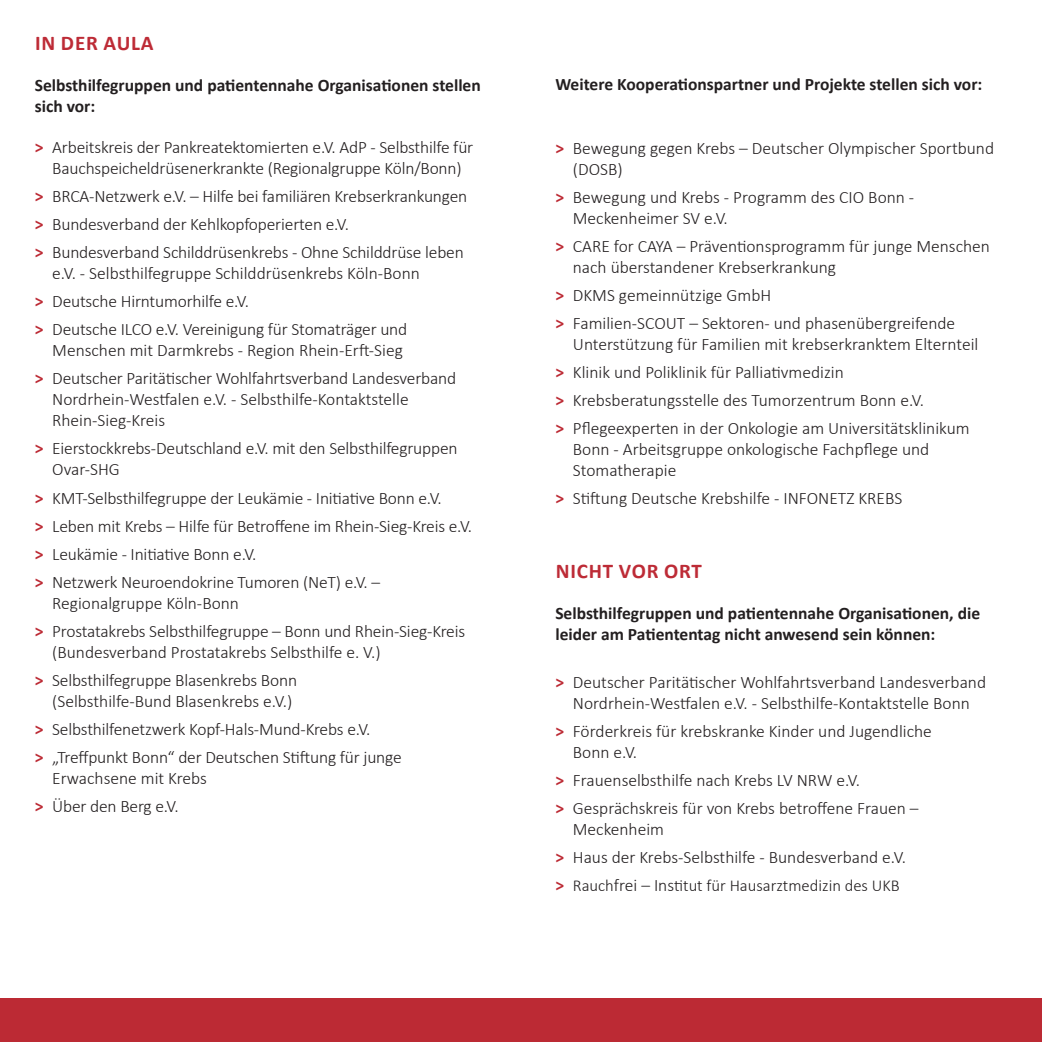
<style>
.page{position:relative;width:1042px;height:1042px;background:#fff}
.page>*{position:absolute;margin:0;border:0;box-sizing:border-box;transform-origin:0 0}
.t1{font:700 21px "Calibri";letter-spacing:.04em;color:#bd2b36}
.t2{font:300 17.5px/28px "Calibri";letter-spacing:-.01em;color:#231f20}
.t3{font:700 17.5px/21px "Calibri";color:#231f20}
.t4{font:300 16.62px "Calibri";color:#231f20}
.s1{font-weight:700;color:#bc2a34}
.s2{font-weight:700;font-size:17.5px;color:#bc2a34}
.s3{font-size:17.5px}
</style>
<div class="page">
<div style="left:0;top:998px;width:1042px;height:44px;background:#bc2a34"></div>
<p class="t1" style="left:35px;top:30px;width:120px">IN DER AULA</p>
<p class="t3" style="left:35px;top:75px;width:448px">Selbsthilfegruppen und patientennahe Organisationen stellen sich vor:</p>
<p class="t2" style="left:35px;top:136px;width:440px;line-height:21px;text-align:center"><span class="s1">&gt;</span> Arbeitskreis der Pankreatektomierten e.V. AdP - Selbsthilfe für<br>Bauchspeicheldrüsenerkrankte (Regionalgruppe Köln/Bonn)</p>
<p class="t2" style="left:35px;top:182px;width:434px"><span class="s1">&gt;</span> BRCA-Netzwerk e.V. – Hilfe bei familiären Krebserkrankungen <span class="s1">&gt;</span> Bundesverband der Kehlkopfoperierten e.V.<br><span class="s1">&gt;</span> Bundesverband Schilddrüsenkrebs - Ohne Schilddrüse leben</p>
<p class="t2" style="left:35px;top:259px;width:387px;text-indent:18px">e.V. - Selbsthilfegruppe Schilddrüsenkrebs Köln-Bonn <span class="s1">&gt;</span> Deutsche Hirntumorhilfe e.V.<br><span class="s1">&gt;</span> Deutsche ILCO e.V. Vereinigung für Stomaträger und</p>
<p class="t2" style="left:35px;top:336px;width:423px;text-indent:18px">Menschen mit Darmkrebs - Region Rhein-Erft-Sieg<br><span class="s1">&gt;</span> Deutscher Paritätischer Wohlfahrtsverband Landesverband</p>
<p class="t2" style="left:52px;top:388px;width:358px;line-height:21px">Nordrhein-Westfalen e.V. - Selbsthilfe-Kontaktstelle<br>Rhein-Sieg-Kreis</p>
<p class="t2" style="left:52px;top:437px;width:407px;line-height:21px;text-indent:-18px"><span class="s1">&gt;</span> Eierstockkrebs-Deutschland e.V. mit den Selbsthilfegruppen<br>Ovar-SHG</p>
<p class="t2" style="left:35px;top:483px;width:439px"><span class="s1">&gt;</span> KMT-Selbsthilfegruppe der Leukämie - Initiative Bonn e.V.<br><span class="s1">&gt;</span> Leben mit Krebs – Hilfe für Betroffene im Rhein-Sieg-Kreis e.V. <span class="s1">&gt;</span> Leukämie - Initiative Bonn e.V.<br><span class="s1">&gt;</span> Netzwerk Neuroendokrine Tumoren (NeT) e.V. –</p>
<p class="t2" style="left:35px;top:588px;width:432px;text-indent:18px">Regionalgruppe Köln-Bonn<br><span class="s1">&gt;</span> Prostatakrebs Selbsthilfegruppe – Bonn und Rhein-Sieg-Kreis</p>
<p class="t2" style="left:35px;top:637px;width:347px;text-indent:18px">(Bundesverband Prostatakrebs Selbsthilfe e. V.) <span class="s1">&gt;</span> Selbsthilfegruppe Blasenkrebs Bonn</p>
<p class="t2" style="left:35px;top:686px;width:368px;text-indent:18px">(Selbsthilfe-Bund Blasenkrebs e.V.)<br><span class="s1">&gt;</span> Selbsthilfenetzwerk Kopf-Hals-Mund-Krebs e.V.<br><span class="s1">&gt;</span> „Treffpunkt Bonn“ der Deutschen Stiftung für junge</p>
<p class="t2" style="left:35px;top:763px;width:174px;text-indent:18px">Erwachsene mit Krebs <span class="s1">&gt;</span> Über den Berg e.V.</p>
<p class="t3" style="left:555px;top:73px;width:428px">Weitere Kooperationspartner und Projekte stellen sich vor:</p>
<p class="t2" style="left:573px;top:137px;width:423px;line-height:21px;text-indent:-18px"><span class="s1">&gt;</span> Bewegung gegen Krebs – Deutscher Olympischer Sportbund (DOSB)</p>
<p class="t2" style="left:573px;top:186px;width:343px;line-height:21px;text-indent:-18px"><span class="s1">&gt;</span> Bewegung und Krebs - Programm des CIO Bonn -<br>Meckenheimer SV e.V.</p>
<p class="t2" style="left:573px;top:235px;width:419px;line-height:21px;text-indent:-18px"><span class="s1">&gt;</span> CARE for CAYA – Präventionsprogramm für junge Menschen nach überstandener Krebserkrankung</p>
<p class="t2" style="left:555px;top:280px;width:401px"><span class="s1">&gt;</span> DKMS gemeinnützige GmbH<br><span class="s1">&gt;</span> Familien-SCOUT – Sektoren- und phasenübergreifende</p>
<p class="t2" style="left:555px;top:329px;width:424px;text-indent:18px">Unterstützung für Familien mit krebserkranktem Elternteil <span class="s1">&gt;</span> Klinik und Poliklinik für Palliativmedizin<br><span class="s1">&gt;</span> Krebsberatungsstelle des Tumorzentrum Bonn e.V.<br><span class="s1">&gt;</span> Pflegeexperten in der Onkologie am Universitätsklinikum</p>
<p class="t2" style="left:573px;top:438px;width:358px;line-height:21px">Bonn - Arbeitsgruppe onkologische Fachpflege und<br>Stomatherapie</p>
<p class="t2" style="left:555px;top:483px;width:348px"><span class="s1">&gt;</span> Stiftung Deutsche Krebshilfe - INFONETZ KREBS</p>
<p class="t1" style="left:556px;top:558px;width:148px">NICHT VOR ORT</p>
<p class="t3" style="left:555px;top:603px;width:426px">Selbsthilfegruppen und patientennahe Organisationen, die leider am Patiententag nicht anwesend sein können:</p>
<p class="t2" style="left:555px;top:671px;width:432px;line-height:21px;text-align:center"><span class="s1">&gt;</span> Deutscher Paritätischer Wohlfahrtsverband Landesverband<br>Nordrhein-Westfalen e.V. - Selbsthilfe-Kontaktstelle Bonn</p>
<p class="t2" style="left:573px;top:720px;width:361px;line-height:21px;text-indent:-18px"><span class="s1">&gt;</span> Förderkreis für krebskranke Kinder und Jugendliche<br>Bonn e.V.</p>
<p class="t2" style="left:555px;top:765px;width:365px"><span class="s1">&gt;</span> Frauenselbsthilfe nach Krebs LV NRW e.V.<br><span class="s1">&gt;</span> Gesprächskreis für von Krebs betroffene Frauen –</p>
<p class="t2" style="left:555px;top:814px;width:352px;text-indent:18px">Meckenheim<br><span class="s1">&gt;</span> Haus der Krebs-Selbsthilfe - Bundesverband e.V.</p>
<p class="t4" style="left:555px;top:875px;width:346px"><span class="s2">&gt;</span> Rauch<span class="s3">frei – Ins</span>titut für Hausarztmedizin des UKB</p>
</div>
